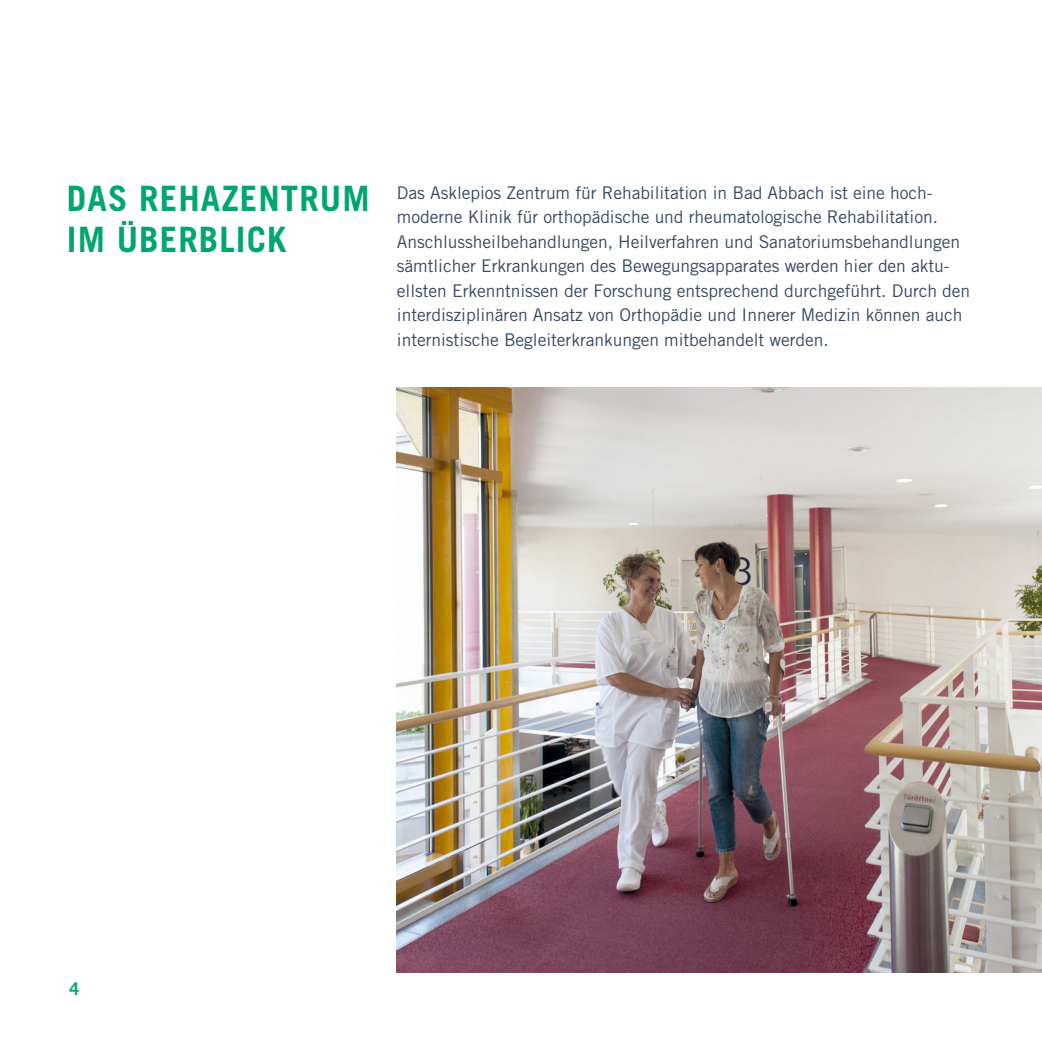
<style>
.page{position:relative;width:1042px;height:1042px;background:#fff}
.page>*{position:absolute;margin:0;border:0;box-sizing:border-box;transform-origin:0 0}
.t1{font:700 35px/40.2px "Trade Gothic LT Std";letter-spacing:.03em;color:#00a66e}
.t2{font:17.5px/24.5px "Trade Gothic LT Std";letter-spacing:-.005em;color:#354a63}
.t3{font:700 17.5px "Trade Gothic LT Std";color:#00a66e}
</style>
<div class="page">
<img style="left:397px;top:387px;width:645px;height:585px">
<h1 class="t1" style="left:67px;top:178px;width:304px">DAS REHAZENTRUM<br>IM ÜBERBLICK</h1>
<p class="t2" style="left:397px;top:180px;width:575px">Das Asklepios Zentrum für Rehabilitation in Bad Abbach ist eine hoch&shy;moderne Klinik für orthopädische und rheumatologische Rehabilitation.<br>Anschlussheilbehandlungen, Heilverfahren und Sanatoriumsbehandlungen sämtlicher Erkrankungen des Bewegungsapparates werden hier den aktu&shy;ellsten Erkenntnissen der Forschung entsprechend durchgeführt. Durch den interdisziplinären Ansatz von Orthopädie und Innerer Medizin können auch internistische Begleiterkrankungen mitbehandelt werden.</p>
<p class="t3" style="left:69px;top:978px;width:11px">4</p>
</div>
